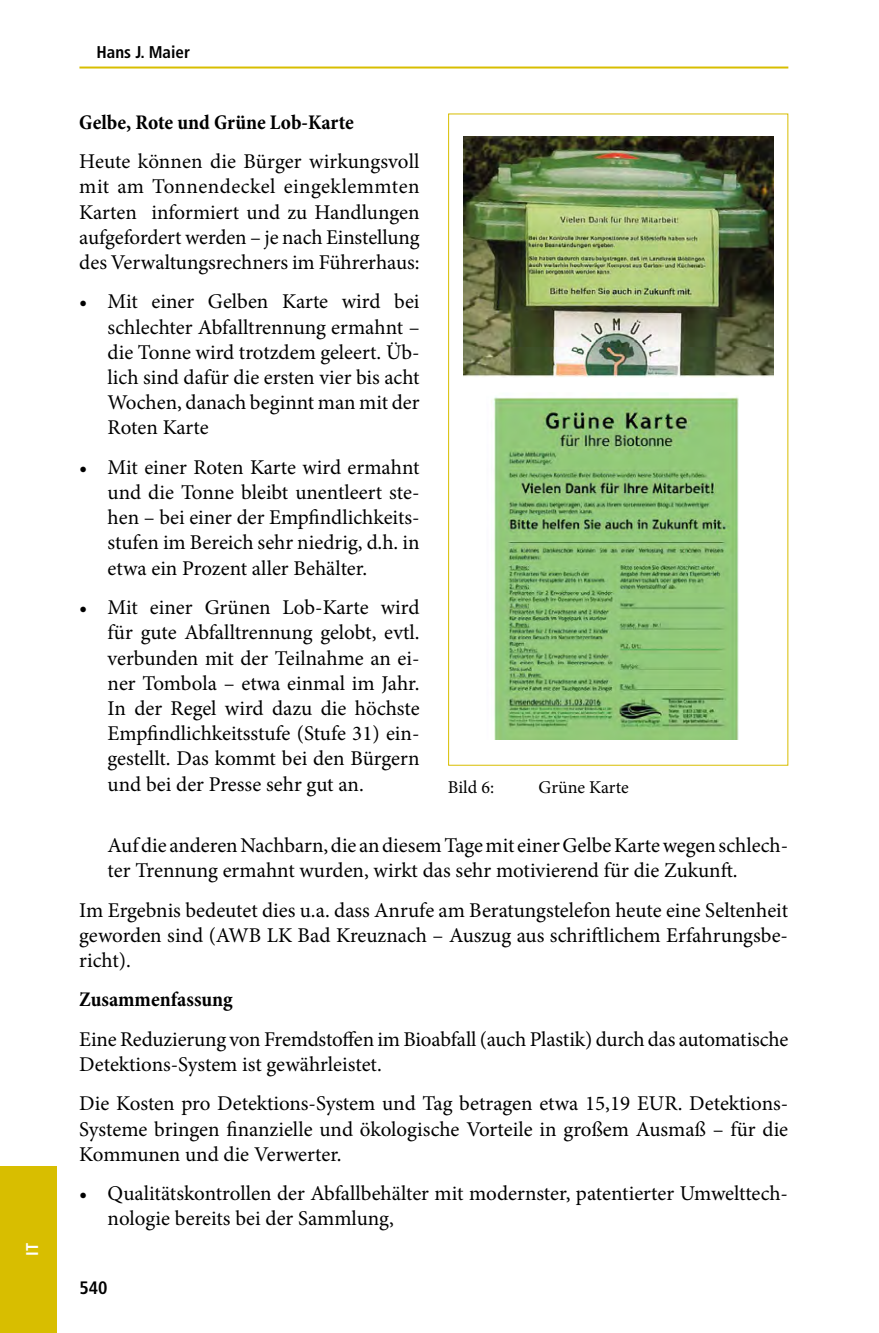
<style>
.page{position:relative;width:879px;height:1333px;background:#fff}
.page>*{position:absolute;margin:0;border:0;box-sizing:border-box;transform-origin:0 0}
.t1{font:21px/25.2px "Minion Pro";color:#000;text-align:justify}
.t2{font:700 condensed 21px "Minion Pro";color:#000}
.t3{font:18px "Minion Pro";letter-spacing:-.005em;color:#000}
.t4{font:700 condensed 18px "Frutiger";color:#000}
.t5{font:700 condensed 17px "Frutiger";color:#000}
.t6{font:700 condensed 17px "Frutiger";color:#fff}
</style>
<div class="page">
<hr style="left:79px;top:66px;width:709px;height:2px;background:#d8be00">
<div style="left:0;top:1166px;width:57px;height:166px;background:#d8be00"></div>
<img style="left:463px;top:136px;width:310px;height:241px">
<img style="left:491px;top:397px;width:247px;height:342px">
<p class="t6" style="left:22px;top:1255px;width:14px;rotate:-90deg">IT</p>
<p class="t5" style="left:96px;top:42px;width:95px">Hans J. Maier</p>
<p class="t2" style="left:79px;top:107px;width:276px">Gelbe, Rote und Grüne Lob-Karte</p>
<p class="t1" style="left:79px;top:149px;width:342px">Heute können die Bürger wirkungsvoll mit am Tonnendeckel eingeklemmten Karten informiert und zu Handlungen aufgefordert werden – je nach Einstellung des Verwaltungsrechners im Führerhaus:</p>
<p class="t1" style="left:108px;top:289px;width:313px;text-indent:-28px">• Mit einer Gelben Karte wird bei schlechter Abfalltrennung ermahnt – die Tonne wird trotzdem geleert. Üb&shy;lich sind dafür die ersten vier bis acht Wochen, danach beginnt man mit der Roten Karte</p>
<p class="t1" style="left:108px;top:454px;width:313px;text-indent:-28px">• Mit einer Roten Karte wird ermahnt und die Tonne bleibt unentleert ste&shy;hen – bei einer der Empfindlichkeits&shy;stufen im Bereich sehr niedrig, d.h. in etwa ein Prozent aller Behälter.</p>
<p class="t1" style="left:108px;top:595px;width:313px;text-indent:-28px">• Mit einer Grünen Lob-Karte wird für gute Abfalltrennung gelobt, evtl. verbunden mit der Teilnahme an ei&shy;ner Tombola – etwa einmal im Jahr.<br>In der Regel wird dazu die höchste Empfindlichkeitsstufe (Stufe 31) ein&shy;gestellt. Das kommt bei den Bürgern und bei der Presse sehr gut an.</p>
<p class="t3" style="left:448px;top:775px;width:48px">Bild 6:</p>
<p class="t3" style="left:538px;top:775px;width:92px">Grüne Karte</p>
<p class="t1" style="left:108px;top:832px;width:682px">Auf die anderen Nachbarn, die an diesem Tage mit einer Gelbe Karte wegen schlech&shy;ter Trennung ermahnt wurden, wirkt das sehr motivierend für die Zukunft.</p>
<p class="t1" style="left:79px;top:897px;width:710px">Im Ergebnis bedeutet dies u.a. dass Anrufe am Beratungstelefon heute eine Seltenheit geworden sind (AWB LK Bad Kreuznach – Auszug aus schriftlichem Erfahrungsbe&shy;richt).</p>
<p class="t2" style="left:79px;top:985px;width:155px">Zusammenfassung</p>
<p class="t1" style="left:79px;top:1026px;width:710px">Eine Reduzierung von Fremdstoffen im Bioabfall (auch Plastik) durch das automatische<br>Detektions-System ist gewährleistet.</p>
<p class="t1" style="left:79px;top:1091px;width:710px">Die Kosten pro Detektions-System und Tag betragen etwa 15,19 EUR. Detektions-Systeme bringen finanzielle und ökologische Vorteile in großem Ausmaß – für die Kommunen und die Verwerter.</p>
<p class="t1" style="left:108px;top:1180px;width:682px;text-indent:-28px">• Qualitätskontrollen der Abfallbehälter mit modernster, patentierter Umwelttech&shy;nologie bereits bei der Sammlung,</p>
<p class="t4" style="left:79px;top:1276px;width:30px">540</p>
</div>
